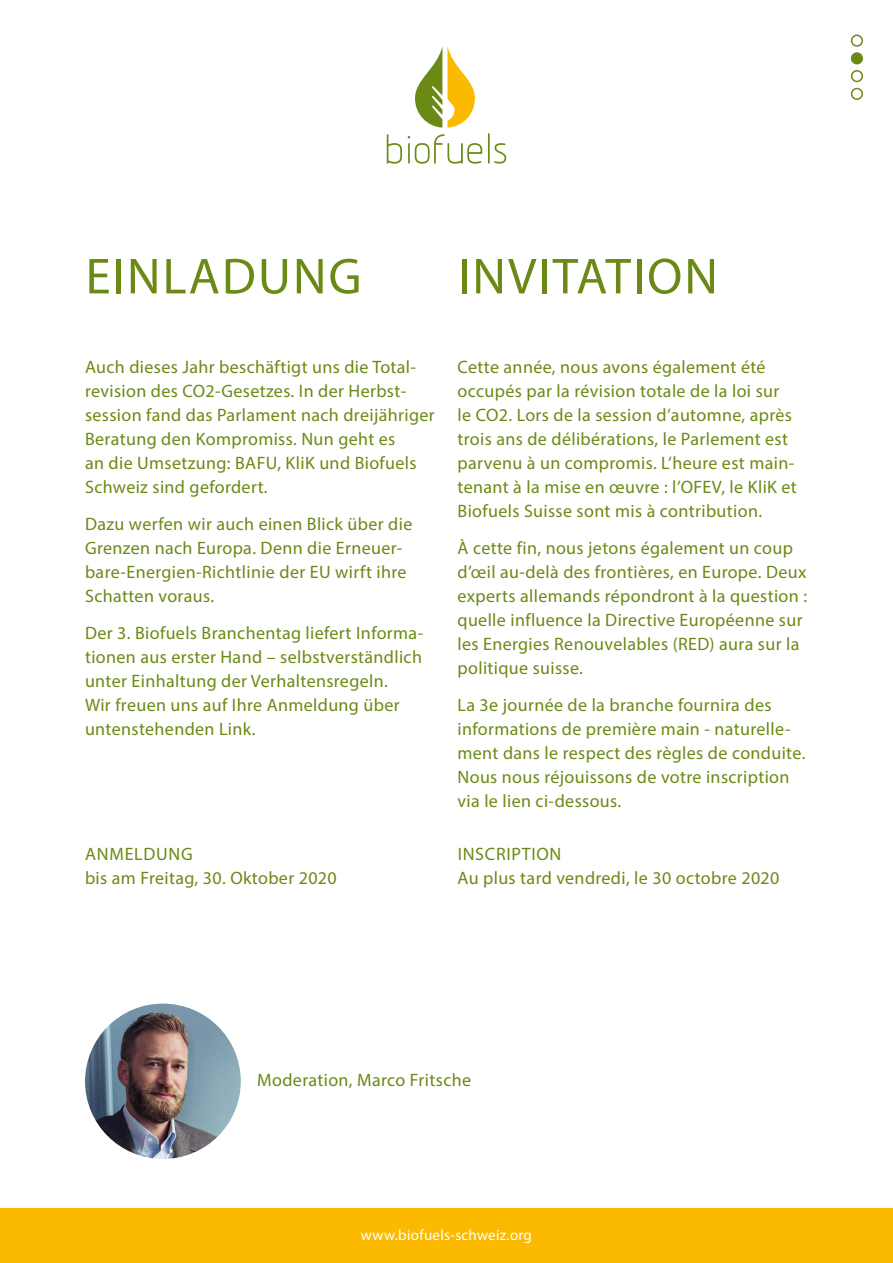
<style>
.page{position:relative;width:893px;height:1263px;background:#fff}
.page>*{position:absolute;margin:0;border:0;box-sizing:border-box;transform-origin:0 0}
.t1{font:51px "Myriad Pro";letter-spacing:.04em;color:#6b8a15}
.t2{font:18px/24px "Myriad Pro";letter-spacing:.02em;color:#6b8a15}
.t3{font:15px "Myriad Pro";letter-spacing:.02em;color:#fff}
</style>
<div class="page">
<div style="left:0;top:1209px;width:893px;height:54px;background:#fbba00"></div>
<img style="left:85px;top:1003px;width:156px;height:156px;border-radius:78px">
<svg style="left:415px;top:46px;width:60px;height:82px"></svg>
<svg style="left:387px;top:134px;width:15px;height:30px"></svg>
<svg style="left:408px;top:134px;width:74px;height:30px"></svg>
<hr style="left:488px;top:133px;width:2px;height:31px;background:#6b8a15">
<svg style="left:494px;top:143px;width:12px;height:21px"></svg>
<div style="left:851px;top:35px;width:12px;height:12px;border:2px solid #6b8a15;border-radius:50%"></div>
<div style="left:852px;top:53px;width:10px;height:11px;background:#6b8a15;border-radius:50%"></div>
<div style="left:851px;top:52px;width:12px;height:12px;border:2px solid #6b8a15;border-radius:50%"></div>
<div style="left:851px;top:70px;width:12px;height:12px;border:2px solid #6b8a15;border-radius:50%"></div>
<div style="left:851px;top:88px;width:12px;height:12px;border:2px solid #6b8a15;border-radius:50%"></div>
<h1 class="t1" style="left:86px;top:245px;width:277px">EINLADUNG</h1>
<h1 class="t1" style="left:458px;top:245px;width:261px">INVITATION</h1>
<p class="t2" style="left:85px;top:355px;width:351px">Auch dieses Jahr beschäftigt uns die Total&shy;revision des CO2-Gesetzes. In der Herbst&shy;session fand das Parlament nach dreijähriger Beratung den Kompromiss. Nun geht es<br>an die Umsetzung: BAFU, KliK und Biofuels Schweiz sind gefordert.</p>
<p class="t2" style="left:85px;top:511px;width:329px">Dazu werfen wir auch einen Blick über die Grenzen nach Europa. Denn die Erneuer&shy;bare-Energien-Richtlinie der EU wirft ihre Schatten voraus.</p>
<p class="t2" style="left:85px;top:620px;width:340px">Der 3. Biofuels Branchentag liefert Informa&shy;tionen aus erster Hand – selbstverständlich unter Einhaltung der Verhaltensregeln.<br>Wir freuen uns auf Ihre Anmeldung über untenstehenden Link.</p>
<p class="t2" style="left:85px;top:841px;width:253px">ANMELDUNG<br>bis am Freitag, 30. Oktober 2020</p>
<p class="t2" style="left:458px;top:355px;width:341px">Cette année, nous avons également été occupés par la révision totale de la loi sur le CO2. Lors de la session d’automne, après trois ans de délibérations, le Parlement est parvenu à un compromis. L’heure est main&shy;tenant à la mise en œuvre : l’OFEV, le KliK et Biofuels Suisse sont mis à contribution.</p>
<p class="t2" style="left:458px;top:535px;width:351px">À cette fin, nous jetons également un coup d’œil au-delà des frontières, en Europe. Deux experts allemands répondront à la question : quelle influence la Directive Européenne sur les Energies Renouvelables (RED) aura sur la politique suisse.</p>
<p class="t2" style="left:458px;top:692px;width:349px">La 3e journée de la branche fournira des informations de première main - naturelle&shy;ment dans le respect des règles de conduite.<br>Nous nous réjouissons de votre inscription via le lien ci-dessous.</p>
<p class="t2" style="left:458px;top:841px;width:323px">INSCRIPTION<br>Au plus tard vendredi, le 30 octobre 2020</p>
<p class="t2" style="left:257px;top:1068px;width:215px">Moderation, Marco Fritsche</p>
<p class="t3" style="left:361px;top:1226px;width:173px">www.biofuels-schweiz.org</p>
</div>
